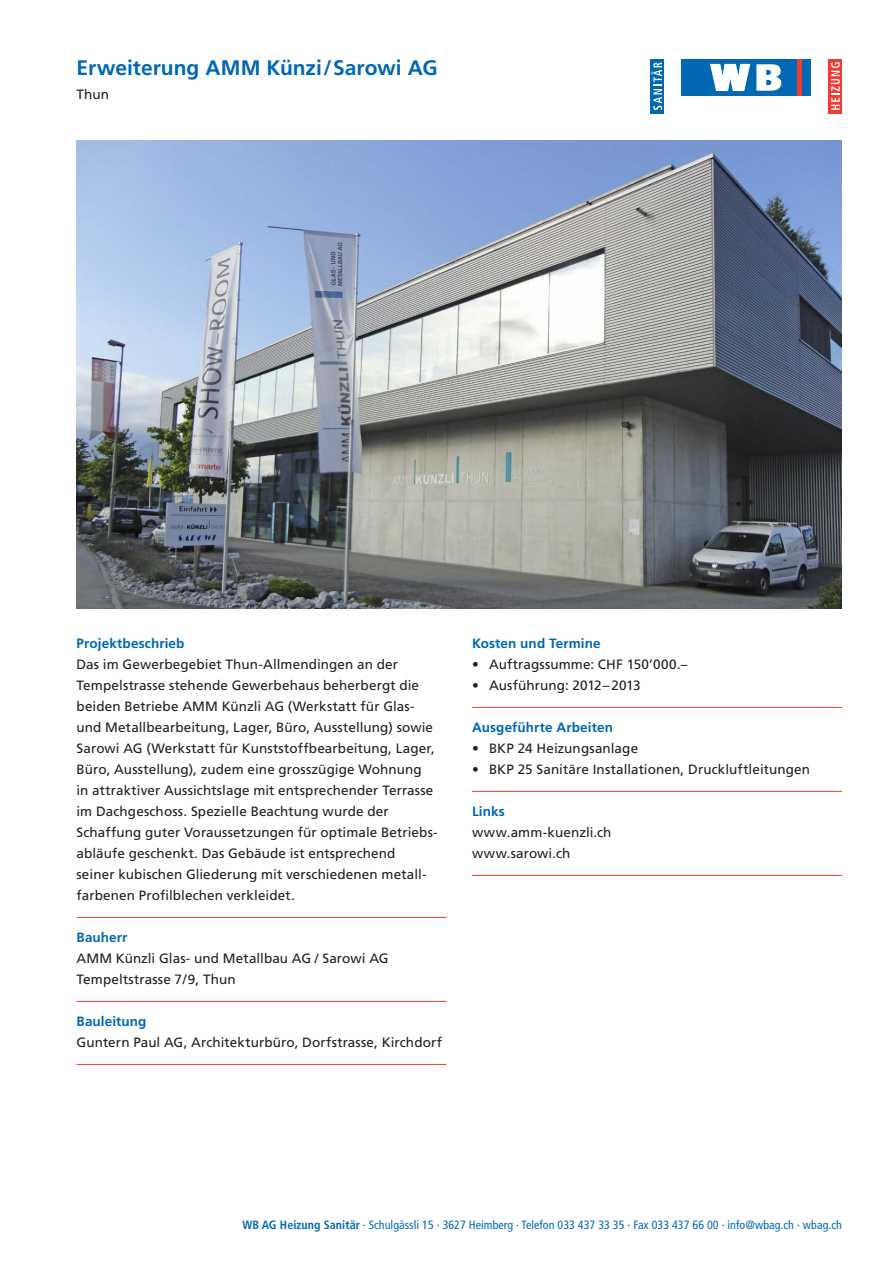
<style>
.page{position:relative;width:893px;height:1263px;background:#fff}
.page>*{position:absolute;margin:0;border:0;box-sizing:border-box;transform-origin:0 0}
.Hauptitel{font:700 21px "Frutiger LT Std";color:#0168b3}
.Grundtext_Linie{font:13.5px/21px "Frutiger LT Std";letter-spacing:.01em;color:#231f20}
.Grundtext{font:13.5px "Frutiger LT Std";letter-spacing:.01em;color:#231f20}
.Grundtext-2{font:700 13.5px "Frutiger LT Std";letter-spacing:.01em;color:#0168b3}
.Untertitel{font:13.5px "Frutiger LT Std";color:#231f20}
.t1{font:condensed 12px "Frutiger LT Std";letter-spacing:.005em;color:#0168b3}
.s1{font-weight:700}
</style>
<div class="page">
<div style="left:651px;top:60px;width:13px;height:54px;background:#0168b3"></div>
<svg style="left:651px;top:62px;width:11px;height:48px"></svg>
<div style="left:829px;top:60px;width:13px;height:54px;background:#ee3e34"></div>
<svg style="left:831px;top:62px;width:9px;height:48px"></svg>
<div style="left:682px;top:60px;width:129px;height:36px;background:#0168b3"></div>
<hr style="left:798px;top:60px;width:4px;height:36px;background:#ee3e34">
<svg style="left:710px;top:64px;width:40px;height:27px"></svg>
<svg style="left:756px;top:64px;width:25px;height:27px"></svg>
<img style="left:77px;top:140px;width:765px;height:468px">
<hr style="left:77px;top:917px;width:369px;height:1px;background:#ee3e34">
<hr style="left:77px;top:1001px;width:369px;height:1px;background:#ee3e34">
<hr style="left:77px;top:1064px;width:369px;height:1px;background:#ee3e34">
<hr style="left:472px;top:707px;width:370px;height:1px;background:#ee3e34">
<hr style="left:472px;top:791px;width:370px;height:1px;background:#ee3e34">
<hr style="left:472px;top:875px;width:370px;height:1px;background:#ee3e34">
<p class="Hauptitel" style="left:77px;top:56px;width:363px">Erweiterung AMM Künzi/Sarowi AG</p>
<p class="Untertitel" style="left:77px;top:86px;width:34px">Thun</p>
<p class="Grundtext-2" style="left:77px;top:635px;width:110px">Projektbeschrieb</p>
<p class="Grundtext_Linie" style="left:77px;top:654px;width:363px">Das im Gewerbegebiet Thun-Allmendingen an der Tempelstrasse stehende Gewerbehaus beherbergt die beiden Betriebe AMM Künzli AG (Werkstatt für Glas&shy;und Metallbearbeitung, Lager, Büro, Ausstellung) sowie Sarowi AG (Werkstatt für Kunststoffbearbeitung, Lager, Büro, Ausstellung), zudem eine grosszügige Wohnung<br>in attraktiver Aussichtslage mit entsprechender Terrasse im Dachgeschoss. Spezielle Beachtung wurde der Schaffung guter Voraussetzungen für optimale Betriebs&shy;abläufe geschenkt. Das Gebäude ist entsprechend<br>seiner kubischen Gliederung mit verschiedenen metall&shy;farbenen Profilblechen verkleidet.</p>
<p class="Grundtext-2" style="left:77px;top:929px;width:52px">Bauherr</p>
<p class="Grundtext" style="left:77px;top:950px;width:314px">AMM Künzli Glas- und Metallbau AG / Sarowi AG</p>
<p class="Grundtext_Linie" style="left:77px;top:969px;width:161px">Tempeltstrasse 7/9, Thun</p>
<p class="Grundtext-2" style="left:77px;top:1013px;width:72px">Bauleitung</p>
<p class="Grundtext_Linie" style="left:77px;top:1032px;width:367px">Guntern Paul AG, Architekturbüro, Dorfstrasse, Kirchdorf</p>
<p class="Grundtext-2" style="left:472px;top:635px;width:130px">Kosten und Termine</p>
<p class="Grundtext" style="left:472px;top:656px;width:217px">• Auftragssumme: CHF 150’000.–</p>
<p class="Grundtext_Linie" style="left:472px;top:675px;width:170px">• Ausführung: 2012–2013</p>
<p class="Grundtext-2" style="left:472px;top:719px;width:142px">Ausgeführte Arbeiten</p>
<p class="Grundtext" style="left:472px;top:740px;width:168px">• BKP 24 Heizungsanlage</p>
<p class="Grundtext_Linie" style="left:472px;top:759px;width:340px">• BKP 25 Sanitäre Installationen, Druckluftleitungen</p>
<p class="Grundtext-2" style="left:472px;top:803px;width:34px">Links</p>
<p class="Grundtext" style="left:472px;top:824px;width:141px">www.amm-kuenzli.ch</p>
<p class="Grundtext_Linie" style="left:472px;top:843px;width:100px">www.sarowi.ch</p>
<p class="t1" style="left:243px;top:1218px;width:601px"><span class="s1">WB AG Heizung Sanitär</span> · Schulgässli 15 · 3627 Heimberg · Telefon 033 437 33 35 · Fax 033 437 66 00 · info@wbag.ch · wbag.ch</p>
</div>
